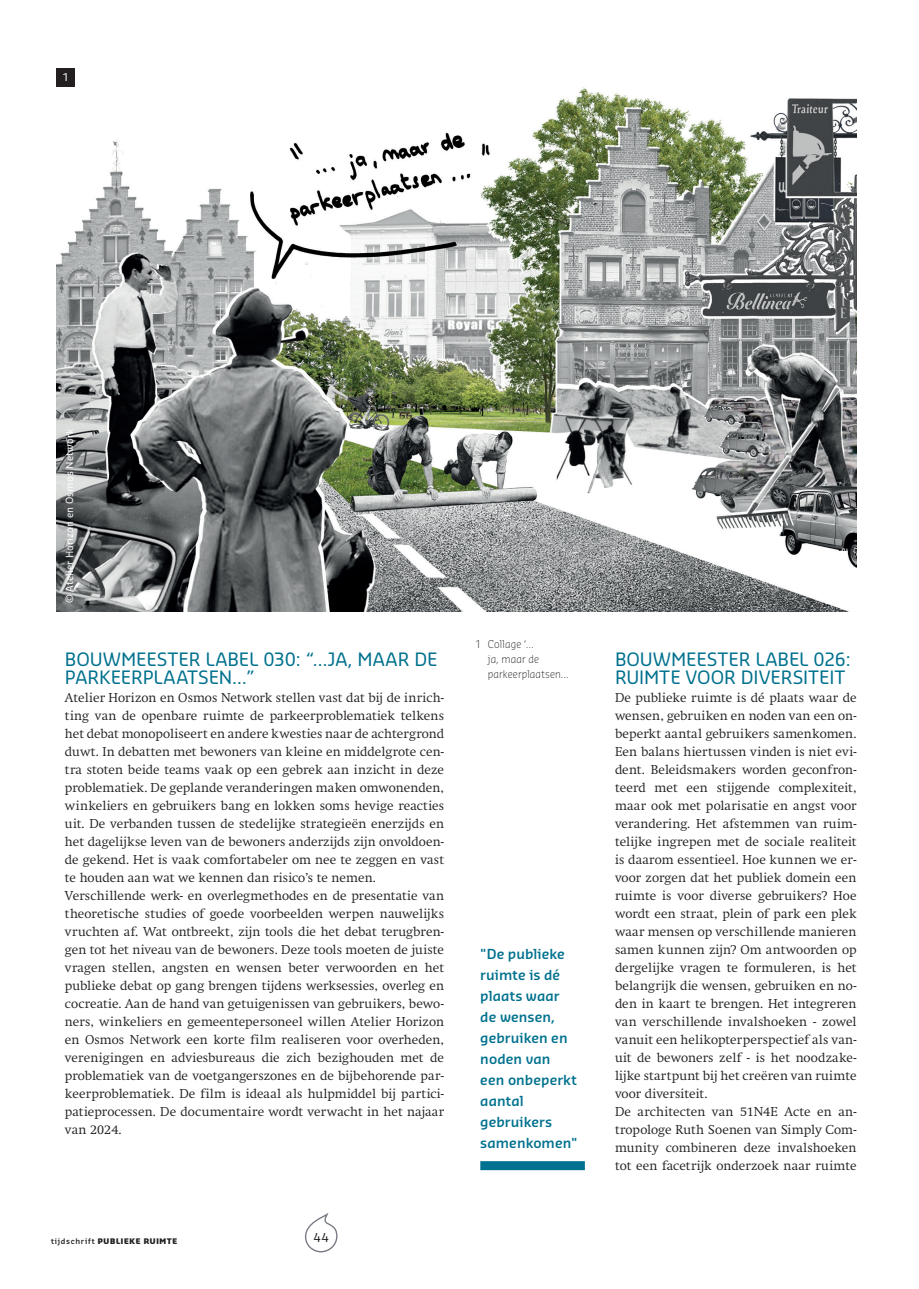
<style>
.page{position:relative;width:919px;height:1289px;background:#fff}
.page>*{position:absolute;margin:0;border:0;box-sizing:border-box;transform-origin:0 0}
.t1{font:18px/18px "Sansa Pro";letter-spacing:-.005em;color:#00718e}
.t2{font:600 13.5px/21px "Sansa Pro";letter-spacing:.005em;color:#00718e}
.t3{font:300 12.75px/18px "Swift";letter-spacing:.01em;color:#231f20}
.t4{font:12px "Sansa Pro";color:#231f20}
.t5{font:300 10.5px/15px "Sansa Pro";letter-spacing:.015em;color:#231f20;scale:.95 1}
.t6{font:10.5px "Sansa Pro";color:#fff}
.t7{font:9.75px "Sansa Pro";letter-spacing:.02em;color:#fff}
.t8{font:900 7.5px "Sansa Pro";letter-spacing:.09em;color:#231f20}
.s1{font-weight:600}
</style>
<div class="page">
<img style="left:56px;top:68px;width:800px;height:544px">
<div style="left:57px;top:68px;width:18px;height:18px;background:#231f20"></div>
<div style="left:480px;top:1161px;width:105px;height:9px;background:#00718e"></div>
<svg style="left:304px;top:1214px;width:34px;height:38px"></svg>
<p class="t6" style="left:63px;top:70px;width:8px">1</p>
<p class="t7" style="left:63px;top:603px;width:176px;rotate:-90deg">© Atelier Horizon en Osmos Network</p>
<h1 class="t1" style="left:65px;top:650px;width:374px">BOUWMEESTER LABEL 030: “…JA, MAAR DE<br>PARKEERPLAATSEN…”</h1>
<p class="t3" style="left:65px;top:688px;width:380px">Atelier Horizon en Osmos Network stellen vast dat bij de inrich&shy;ting van de openbare ruimte de parkeerproblematiek telkens het debat monopoliseert en andere kwesties naar de achtergrond duwt. In debatten met bewoners van kleine en middelgrote cen&shy;tra stoten beide teams vaak op een gebrek aan inzicht in deze problematiek. De geplande veranderingen maken omwonenden, winkeliers en gebruikers bang en lokken soms hevige reacties uit. De verbanden tussen de stedelijke strategieën enerzijds en het dagelijkse leven van de bewoners anderzijds zijn onvoldoen&shy;de gekend. Het is vaak comfortabeler om nee te zeggen en vast te houden aan wat we kennen dan risico’s te nemen.<br>Verschillende werk- en overlegmethodes en de presentatie van theoretische studies of goede voorbeelden werpen nauwelijks vruchten af. Wat ontbreekt, zijn tools die het debat terugbren&shy;gen tot het niveau van de bewoners. Deze tools moeten de juiste vragen stellen, angsten en wensen beter verwoorden en het publieke debat op gang brengen tijdens werksessies, overleg en cocreatie. Aan de hand van getuigenissen van gebruikers, bewo&shy;ners, winkeliers en gemeentepersoneel willen Atelier Horizon en Osmos Network een korte film realiseren voor overheden, verenigingen en adviesbureaus die zich bezighouden met de problematiek van de voetgangerszones en de bijbehorende par&shy;keerproblematiek. De film is ideaal als hulpmiddel bij partici&shy;patieprocessen. De documentaire wordt verwacht in het najaar van 2024.</p>
<p class="t5" style="left:488px;top:636px;width:87px;text-indent:-13px">1 Collage ‘…<br>ja, maar de parkeerplaatsen…</p>
<p class="t2" style="left:480px;top:943px;width:99px">"De publieke ruimte is dé plaats waar de wensen, gebruiken en noden van een onbeperkt aantal gebruikers samenkomen"</p>
<p class="t8" style="left:51px;top:1235px;width:128px"><span class="s1">tijdschrift</span> PUBLIEKE RUIMTE</p>
<p class="t4" style="left:313px;top:1228px;width:17px">44</p>
<h1 class="t1" style="left:615px;top:650px;width:237px">BOUWMEESTER LABEL 026:<br>RUIMTE VOOR DIVERSITEIT</h1>
<p class="t3" style="left:615px;top:688px;width:243px">De publieke ruimte is dé plaats waar de wensen, gebruiken en noden van een on&shy;beperkt aantal gebruikers samenkomen.<br>Een balans hiertussen vinden is niet evi&shy;dent. Beleidsmakers worden geconfron&shy;teerd met een stijgende complexiteit, maar ook met polarisatie en angst voor verandering. Het afstemmen van ruim&shy;telijke ingrepen met de sociale realiteit is daarom essentieel. Hoe kunnen we er&shy;voor zorgen dat het publiek domein een ruimte is voor diverse gebruikers? Hoe wordt een straat, plein of park een plek waar mensen op verschillende manieren samen kunnen zijn? Om antwoorden op dergelijke vragen te formuleren, is het belangrijk die wensen, gebruiken en no&shy;den in kaart te brengen. Het integreren van verschillende invalshoeken - zowel vanuit een helikopterperspectief als van&shy;uit de bewoners zelf - is het noodzake&shy;lijke startpunt bij het creëren van ruimte voor diversiteit.<br>De architecten van 51N4E Acte en an&shy;tropologe Ruth Soenen van Simply Com&shy;munity combineren deze invalshoeken tot een facetrijk onderzoek naar ruimte</p>
</div>
